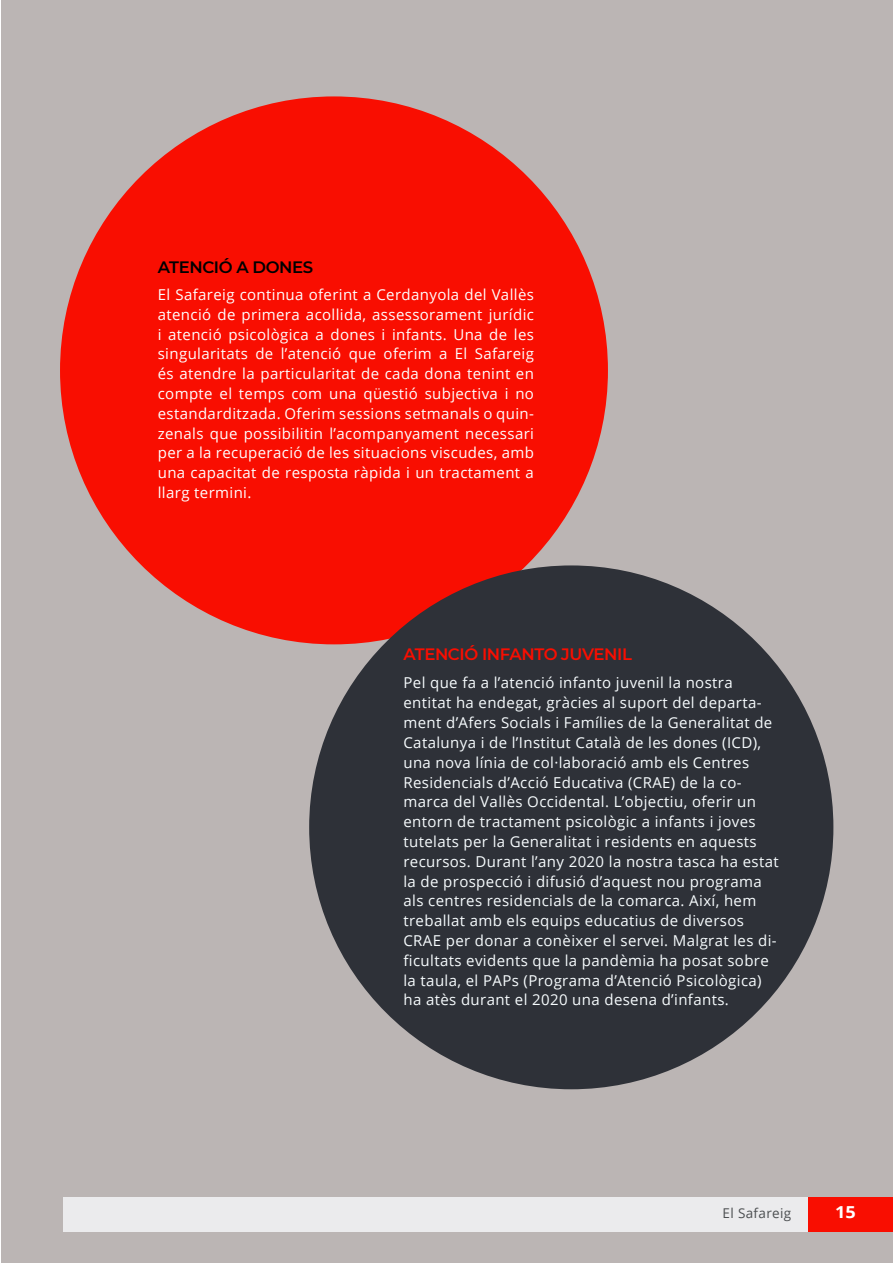
<style>
.page{position:relative;width:893px;height:1263px;background:#fff}
.page>*{position:absolute;margin:0;border:0;box-sizing:border-box;transform-origin:0 0}
.t1{font:600 16.5px "Montserrat";letter-spacing:-.025em;color:#f90e01}
.t2{font:600 16.5px "Montserrat";letter-spacing:-.025em;color:#000}
.t3{font:700 16.5px "Open Sans";color:#fff;scale:1.1 1}
.t4{font:15px/19.8px "Open Sans";letter-spacing:.025em;color:#f7fcfe}
.t5{font:15px/19.8px "Open Sans";letter-spacing:.025em;color:#fff;text-align:justify}
.t6{font:13.5px "Open Sans";letter-spacing:.025em;color:#4c4f51}
</style>
<div class="page">
<div style="left:1px;top:0;width:892px;height:1263px;background:#bbb5b4"></div>
<div style="left:60px;top:96px;width:548px;height:548px;background:#f90e01;border-radius:50%"></div>
<div style="left:309px;top:565px;width:524px;height:524px;background:#2e3138;border-radius:50%"></div>
<div style="left:808px;top:1197px;width:85px;height:34px;background:#f90e01"></div>
<div style="left:64px;top:1197px;width:744px;height:34px;background:#ebebed"></div>
<p class="t2" style="left:158px;top:255px;width:157px">ATENCIÓ A DONES</p>
<p class="t5" style="left:158px;top:284px;width:378px">El Safareig continua oferint a Cerdanyola del Vallès atenció de primera acollida, assessorament jurídic i atenció psicològica a dones i infants. Una de les singularitats de l’atenció que oferim a El Safareig és atendre la particularitat de cada dona tenint en compte el temps com una qüestió subjectiva i no estandarditzada. Oferim sessions setmanals o quin&shy;zenals que possibilitin l’acompanyament necessari per a la recuperació de les situacions viscudes, amb una capacitat de resposta ràpida i un tractament a llarg termini.</p>
<p class="t1" style="left:403px;top:642px;width:230px">ATENCIÓ INFANTO JUVENIL</p>
<p class="t4" style="left:403px;top:673px;width:377px">Pel que fa a l’atenció infanto juvenil la nostra entitat ha endegat, gràcies al suport del departa&shy;ment d’Afers Socials i Famílies de la Generalitat de Catalunya i de l’Institut Català de les dones (ICD), una nova línia de col·laboració amb els Centres Residencials d’Acció Educativa (CRAE) de la co&shy;marca del Vallès Occidental. L’objectiu, oferir un entorn de tractament psicològic a infants i joves tutelats per la Generalitat i residents en aquests recursos. Durant l’any 2020 la nostra tasca ha estat la de prospecció i difusió d’aquest nou programa als centres residencials de la comarca. Així, hem treballat amb els equips educatius de diversos CRAE per donar a conèixer el servei. Malgrat les di&shy;ficultats evidents que la pandèmia ha posat sobre la taula, el PAPs (Programa d’Atenció Psicològica) ha atès durant el 2020 una desena d’infants.</p>
<p class="t6" style="left:723px;top:1204px;width:70px">El Safareig</p>
<p class="t3" style="left:835px;top:1200px;width:20px">15</p>
</div>
